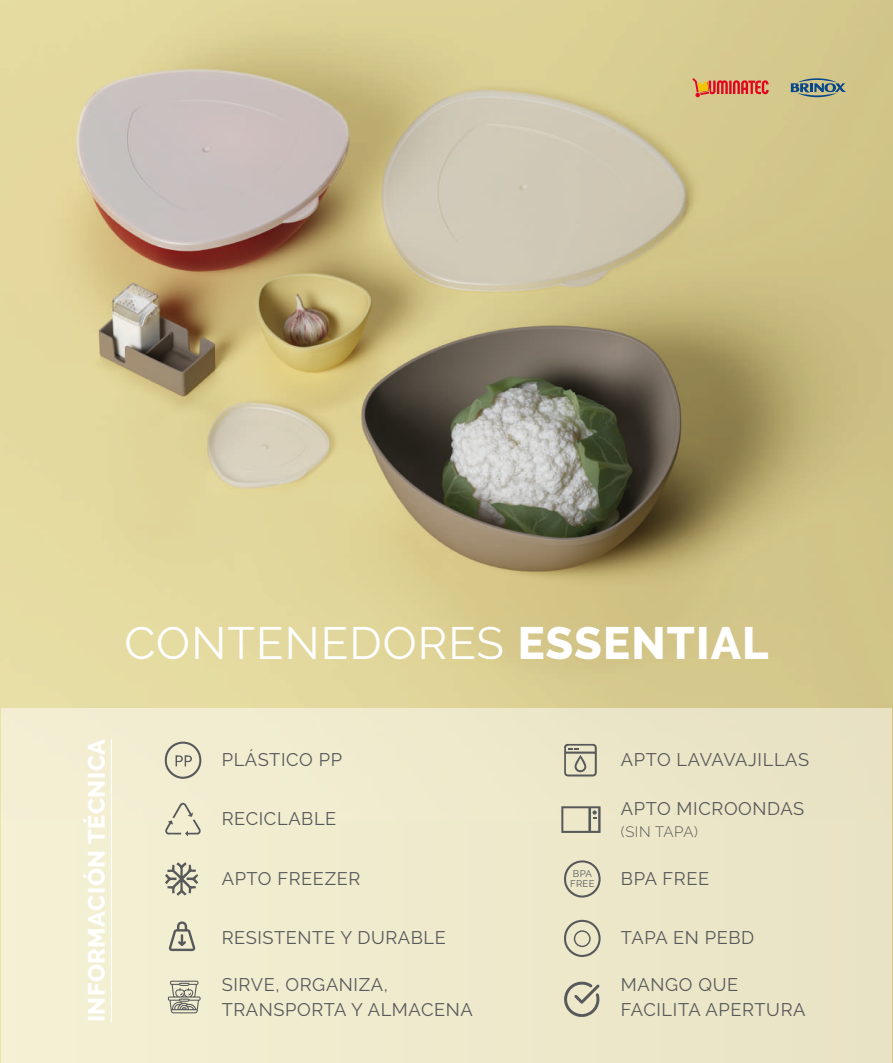
<style>
.page{position:relative;width:893px;height:1063px;background:#fff}
.page>*{position:absolute;margin:0;border:0;box-sizing:border-box;transform-origin:0 0}
.t1{font:45.15px "Raleway";letter-spacing:.025em;color:#fff}
.t2{font:800 23.55px "Raleway";letter-spacing:.025em;color:#fff}
.t3{font:18.3px/24.3px "Raleway";letter-spacing:.035em;color:#58595b}
.t4{font:300 15px "Raleway";letter-spacing:.035em;color:#58595b}
.t5{font:9.6px/9.6px "Raleway";letter-spacing:.035em;color:#58595b;text-align:center}
.s1{font-weight:800}
</style>
<div class="page">
<img style="left:1px;top:0;width:892px;height:821px">
<div style="left:2px;top:708px;width:890px;height:355px;background:#efeacc"></div>
<svg style="left:164px;top:742px;width:37px;height:37px"></svg>
<svg style="left:564px;top:744px;width:33px;height:33px"></svg>
<svg style="left:165px;top:862px;width:33px;height:34px"></svg>
<svg style="left:564px;top:860px;width:37px;height:38px"></svg>
<svg style="left:169px;top:921px;width:27px;height:30px"></svg>
<svg style="left:564px;top:920px;width:37px;height:37px"></svg>
<div style="left:574px;top:930px;width:17px;height:17px;border:1px solid #58595b;border-radius:50%"></div>
<svg style="left:168px;top:981px;width:33px;height:32px"></svg>
<svg style="left:564px;top:981px;width:36px;height:36px"></svg>
<svg style="left:165px;top:802px;width:36px;height:34px"></svg>
<svg style="left:561px;top:806px;width:40px;height:27px"></svg>
<hr style="left:111px;top:739px;width:1px;height:283px;background:#fff">
<svg style="left:692px;top:78px;width:77px;height:19px"></svg>
<svg style="left:791px;top:78px;width:55px;height:19px"></svg>
<h1 class="t1" style="left:125px;top:617px;width:646px">CONTENEDORES <span class="s1">ESSENTIAL</span></h1>
<p class="t2" style="left:83px;top:1022px;width:285px;rotate:-90deg">INFORMACIÓN TÉCNICA</p>
<p class="t3" style="left:222px;top:747px;width:122px">PLÁSTICO PP</p>
<p class="t3" style="left:621px;top:747px;width:190px">APTO LAVAVAJILLAS</p>
<p class="t3" style="left:222px;top:807px;width:116px">RECICLABLE</p>
<p class="t3" style="left:621px;top:796px;width:185px">APTO MICROONDAS</p>
<p class="t4" style="left:621px;top:822px;width:78px">(SIN TAPA)</p>
<p class="t3" style="left:222px;top:866px;width:140px">APTO FREEZER</p>
<p class="t5" style="left:570px;top:869px;width:26px">BPA<br>FREE</p>
<p class="t3" style="left:621px;top:866px;width:90px">BPA FREE</p>
<p class="t3" style="left:222px;top:925px;width:226px">RESISTENTE Y DURABLE</p>
<p class="t3" style="left:621px;top:925px;width:135px">TAPA EN PEBD</p>
<p class="t3" style="left:222px;top:973px;width:253px">SIRVE, ORGANIZA,<br>TRANSPORTA Y ALMACENA</p>
<p class="t3" style="left:621px;top:973px;width:186px">MANGO QUE<br>FACILITA APERTURA</p>
</div>
